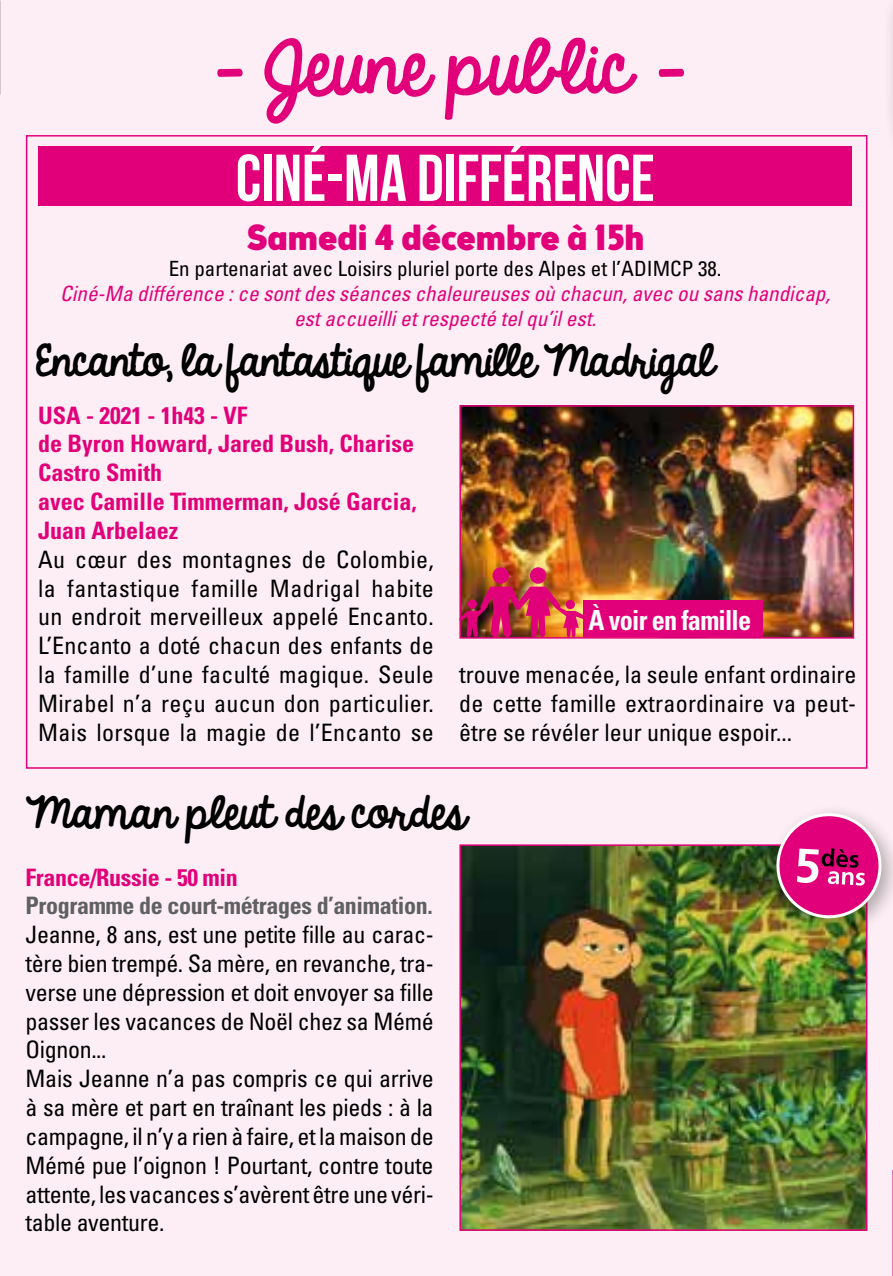
<style>
.page{position:relative;width:893px;height:1276px;background:#fceef4}
.page>*{position:absolute;margin:0;border:0;box-sizing:border-box;transform-origin:0 0}
.t1{font:66px "Bebas Neue";color:#fff}
.t2{font:66px "KG Always A Good Time";color:#e2007a}
.t3{font:39px "KG Always A Good Time";letter-spacing:-.03em;color:#000}
.t4{font:39px "KG Always A Good Time";color:#000}
.t5{font:900 36px "Brooklyn Samuels Five";color:#e2007a}
.t6{font:700 condensed 27.6px "Univers";letter-spacing:-.03em;color:#fff;scale:.95 1}
.t7{font:condensed 24px/28.8px "Univers";letter-spacing:-.015em;color:#000;text-align:justify}
.t8{font:700 condensed 24px/28.8px "Univers";color:#e2007a}
.t9{font:700 condensed 24px "Univers";letter-spacing:-.015em;color:#5f6062}
.t10{font:italic condensed 21px/25.2px "Univers";color:#e2007a;text-align:center}
.t11{font:condensed 21px "Univers";color:#000}
</style>
<div class="page">
<div style="left:38px;top:146px;width:814px;height:60px;background:#e2007a"></div>
<img style="left:462px;top:408px;width:389px;height:227px">
<div style="left:459px;top:405px;width:395px;height:233px;border:2px solid #e2007a"></div>
<img style="left:462px;top:847px;width:402px;height:380px">
<div style="left:459px;top:844px;width:408px;height:386px;border:2px solid #e2007a"></div>
<div style="left:584px;top:600px;width:179px;height:37px;background:#e2007a"></div>
<img style="left:459px;top:567px;width:127px;height:70px">
<div style="left:767px;top:803px;width:126px;height:137px;background:#000;opacity:.3"></div>
<svg style="left:773px;top:810px;width:111px;height:110px;background:#d35593"></svg>
<svg style="left:892px;top:38px;width:1px;height:89px"></svg>
<hr style="left:892px;top:0;width:1px;height:38px;background:#fff">
<svg style="left:892px;top:912px;width:1px;height:364px"></svg>
<h1 class="t2" style="left:207px;top:18px;width:481px">- Jeune public -</h1>
<h1 class="t1" style="left:236px;top:142px;width:421px">CINÉ-MA DIFFÉRENCE</h1>
<h3 class="t5" style="left:246px;top:217px;width:400px">Samedi 4 décembre à 15h</h3>
<p class="t11" style="left:169px;top:255px;width:554px">En partenariat avec Loisirs pluriel porte des Alpes et l’ADIMCP 38.</p>
<p class="t10" style="left:60px;top:280px;width:771px">Ciné-Ma différence : ce sont des séances chaleureuses où chacun, avec ou sans handicap, est accueilli et respecté tel qu’il est.</p>
<h2 class="t3" style="left:36px;top:332px;width:680px">Encanto, la fantastique famille Madrigal</h2>
<p class="t8" style="left:38px;top:401px;width:380px">USA - 2021 - 1h43 - VF<br>de Byron Howard, Jared Bush, Charise<br>Castro Smith<br>avec Camille Timmerman, José Garcia,<br>Juan Arbelaez</p>
<p class="t7" style="left:38px;top:544px;width:397px">Au cœur des montagnes de Colombie, la fantastique famille Madrigal habite un endroit merveilleux appelé Encanto.<br>L’Encanto a doté chacun des enfants de la famille d’une faculté magique. Seule Mirabel n’a reçu aucun don particulier.<br>Mais lorsque la magie de l’Encanto se</p>
<p class="t6" style="left:589px;top:603px;width:173px">À voir en famille</p>
<p class="t7" style="left:459px;top:659px;width:399px">trouve menacée, la seule enfant ordinaire de cette famille extraordinaire va peut&shy;être se révéler leur unique espoir...</p>
<h2 class="t4" style="left:26px;top:783px;width:442px">Maman pleut des cordes</h2>
<p class="t8" style="left:26px;top:862px;width:214px">France/Russie - 50 min</p>
<p class="t9" style="left:26px;top:891px;width:409px">Programme de court-métrages d’animation.</p>
<p class="t7" style="left:26px;top:920px;width:410px;text-align:left">Jeanne, 8 ans, est une petite fille au carac&shy;tère bien trempé. Sa mère, en revanche, tra&shy;verse une dépression et doit envoyer sa fille passer les vacances de Noël chez sa Mémé Oignon...<br>Mais Jeanne n’a pas compris ce qui arrive à sa mère et part en traînant les pieds : à la campagne, il n’y a rien à faire, et la maison de Mémé pue l’oignon ! Pourtant, contre toute attente, les vacances s’avèrent être une véri&shy;table aventure.</p>
</div>
